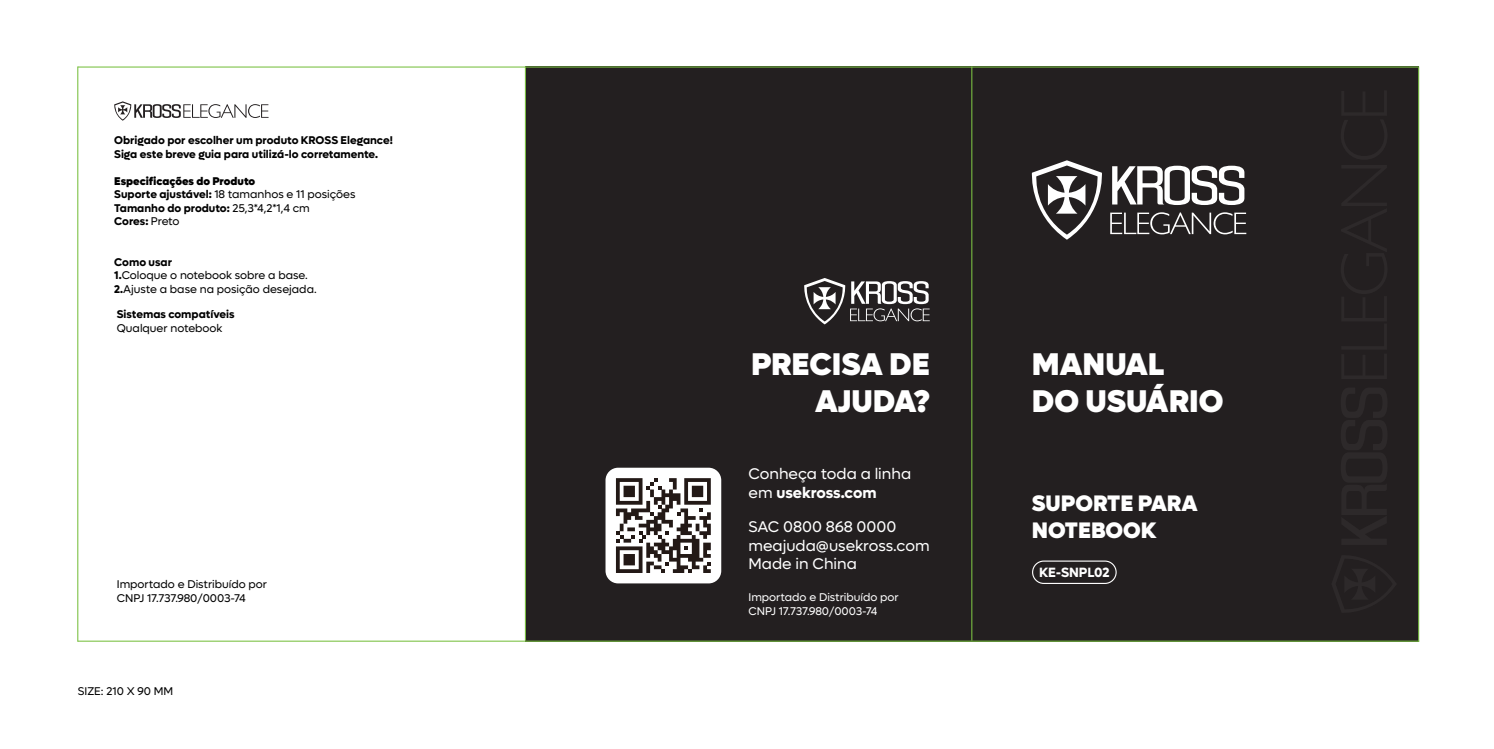
<style>
.page{position:relative;width:1494px;height:749px;background:#fff}
.page>*{position:absolute;margin:0;border:0;box-sizing:border-box;transform-origin:0 0}
.t1{font:900 31.5px/37.8px "Lufga";color:#fff}
.t2{font:900 22.5px/27px "Lufga";color:#fff}
.t3{font:15.53px/18.7px "Lufga";color:#fff}
.t4{font:700 13.5px "Lufga";color:#fff}
.t5{font:700 11.25px/13.5px "Lufga";color:#000}
.t6{font:11.25px/13.5px "Lufga";color:#000}
.t7{font:11.25px/13.5px "Lufga";color:#fff}
.s1{font-weight:900}
.s2{font-weight:400}
.s3{font-weight:700}
</style>
<div class="page">
<div style="left:525px;top:66px;width:893px;height:576px;background:#231f20"></div>
<hr style="left:78px;top:66px;width:1340px;height:2px;background:#7bc143">
<hr style="left:78px;top:640px;width:1340px;height:2px;background:#7bc143">
<hr style="left:77px;top:66px;width:1px;height:576px;background:#7bc143">
<hr style="left:525px;top:66px;width:1px;height:574px;background:#7bc143">
<hr style="left:971px;top:66px;width:1px;height:574px;background:#7bc143">
<hr style="left:1417px;top:68px;width:1px;height:574px;background:#7bc143">
<svg style="left:1112px;top:166px;width:132px;height:39px"></svg>
<svg style="left:1110px;top:212px;width:136px;height:22px"></svg>
<svg style="left:1031px;top:160px;width:71px;height:80px"></svg>
<svg style="left:804px;top:278px;width:125px;height:46px"></svg>
<div style="left:605px;top:468px;width:116px;height:115px;background:#fff;border-radius:13px"></div>
<svg style="left:616px;top:478px;width:94px;height:95px"></svg>
<div style="left:1032px;top:560px;width:84px;height:24px;border:1px solid #fff;border-radius:11px"></div>
<svg style="left:114px;top:101px;width:154px;height:20px"></svg>
<p class="t5" style="left:114px;top:133px;width:280px">Obrigado por escolher um produto KROSS Elegance!<br>Siga este breve guia para utilizá-lo corretamente.</p>
<p class="t5" style="left:114px;top:174px;width:243px"><span class="s1">Especificações do Produto<br></span>Suporte ajustável: <span class="s2">18 tamanhos e 11 posições<br></span>Tamanho do produto: <span class="s2">25,3*4,2*1,4 cm<br></span>Cores: <span class="s2">Preto</span></p>
<p class="t6" style="left:114px;top:255px;width:204px"><span class="s3">Como usar<br>1.</span>Coloque o notebook sobre a base.<br><span class="s3">2.</span>Ajuste a base na posição desejada.</p>
<p class="t5" style="left:117px;top:307px;width:119px">Sistemas compatíveis</p>
<p class="t6" style="left:117px;top:321px;width:107px">Qualquer notebook</p>
<p class="t6" style="left:117px;top:577px;width:152px">Importado e Distribuído por<br>CNPJ 17.737.980/0003-74</p>
<p class="t6" style="left:78px;top:684px;width:97px">SIZE: 210 X 90 MM</p>
<h1 class="t1" style="left:751px;top:345px;width:180px;text-align:right">PRECISA DE<br>AJUDA?</h1>
<h3 class="t3" style="left:748px;top:464px;width:164px">Conheça toda a linha em <span class="s3">usekross.com</span></h3>
<h3 class="t3" style="left:748px;top:517px;width:183px">SAC 0800 868 0000 meajuda@usekross.com<br>Made in China</h3>
<p class="t7" style="left:748px;top:591px;width:152px">Importado e Distribuído por<br>CNPJ 17.737.980/0003-74</p>
<h1 class="t1" style="left:1031px;top:345px;width:193px">MANUAL<br>DO USUÁRIO</h1>
<h2 class="t2" style="left:1031px;top:490px;width:167px">SUPORTE PARA<br>NOTEBOOK</h2>
<p class="t4" style="left:1039px;top:564px;width:72px">KE-SNPL02</p>
</div>
